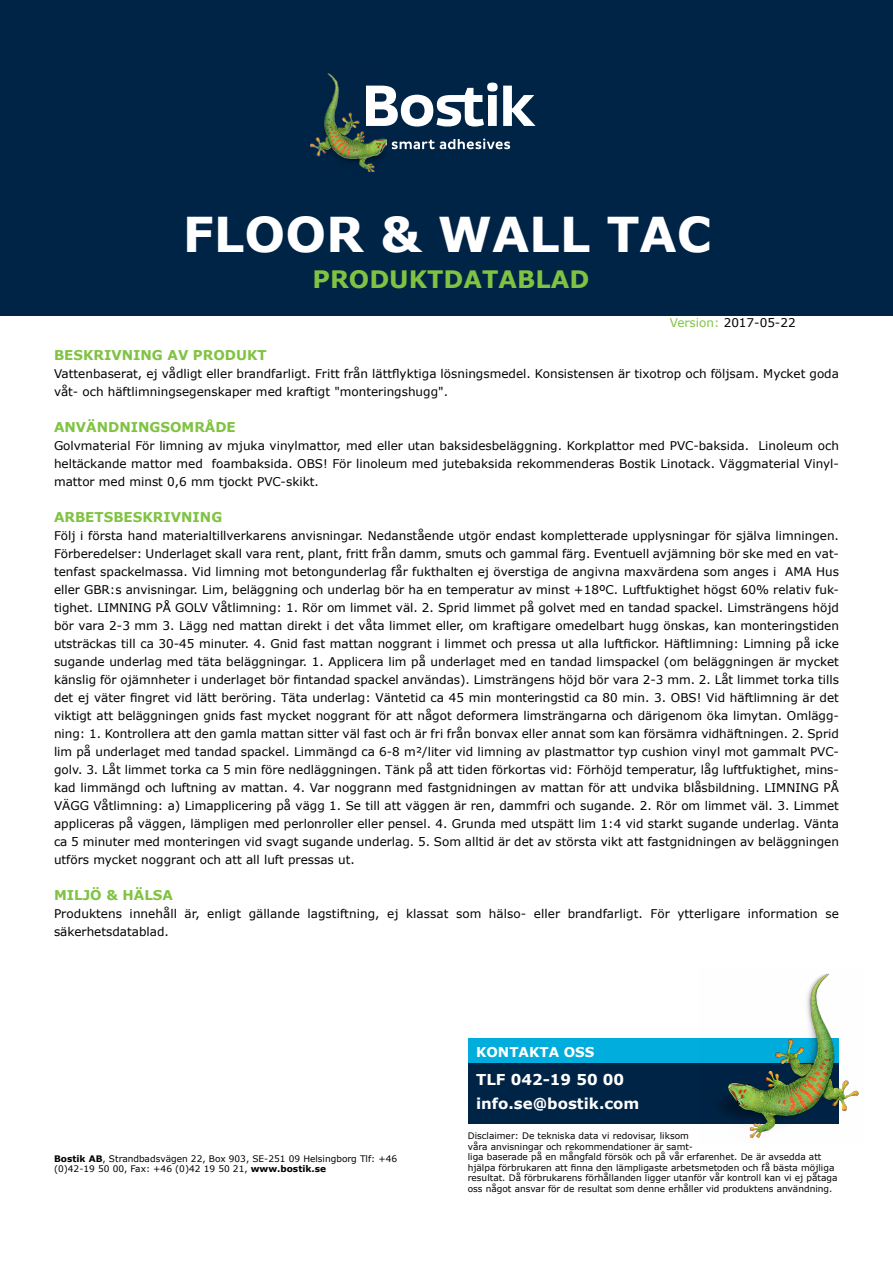
<style>
.page{position:relative;width:893px;height:1263px;background:#fff}
.page>*{position:absolute;margin:0;border:0;box-sizing:border-box;transform-origin:0 0}
.t1{font:700 48px "Verdana";color:#fff}
.t2{font:700 24px "Verdana";color:#80c342}
.t3{font:700 23.55px "Verdana";color:#fff}
.t4{font:700 19.05px "Verdana";color:#fff}
.t5{font:700 15px/24px "Verdana";color:#fff}
.t6{font:700 13.5px "Verdana";color:#80c342}
.t7{font:700 13.5px "Verdana";color:#fff}
.t8{font:12px/18px "Verdana";color:#000}
.t9{font:9px/10.5px "Verdana";color:#000}
.s1{color:#80c342}
.s2{font-weight:700}
</style>
<div class="page">
<div style="left:0;top:0;width:893px;height:316px;background:#002446"></div>
<img style="left:311px;top:73px;width:75px;height:98px">
<svg style="left:392px;top:139px;width:118px;height:10px"></svg>
<svg style="left:366px;top:83px;width:170px;height:44px"></svg>
<div style="left:469px;top:1038px;width:370px;height:26px;background:#00addc"></div>
<div style="left:469px;top:1063px;width:370px;height:61px;background:#002446"></div>
<img style="left:719px;top:973px;width:140px;height:165px">
<h1 class="t1" style="left:183px;top:201px;width:530px">FLOOR &amp; WALL TAC</h1>
<h2 class="t2" style="left:313px;top:262px;width:278px">PRODUKTDATABLAD</h2>
<p class="t8" style="left:670px;top:313px;width:127px"><span class="s1">Version:</span> 2017-05-22</p>
<p class="t6" style="left:54px;top:346px;width:214px">BESKRIVNING AV PRODUKT</p>
<p class="t8" style="left:54px;top:365px;width:786px">Vattenbaserat, ej vådligt eller brandfarligt. Fritt från lättflyktiga lösningsmedel. Konsistensen är tixotrop och följsam. Mycket goda våt- och häftlimningsegenskaper med kraftigt "monteringshugg".</p>
<p class="t6" style="left:54px;top:418px;width:183px">ANVÄNDNINGSOMRÅDE</p>
<p class="t8" style="left:54px;top:437px;width:786px;text-align:justify">Golvmaterial För limning av mjuka vinylmattor, med eller utan baksidesbeläggning. Korkplattor med PVC-baksida. Linoleum och heltäckande mattor med foambaksida. OBS! För linoleum med jutebaksida rekommenderas Bostik Linotack. Väggmaterial Vinyl&shy;mattor med minst 0,6 mm tjockt PVC-skikt.</p>
<p class="t6" style="left:54px;top:508px;width:170px">ARBETSBESKRIVNING</p>
<p class="t8" style="left:54px;top:527px;width:786px;text-align:justify">Följ i första hand materialtillverkarens anvisningar. Nedanstående utgör endast kompletterade upplysningar för själva limningen.<br>Förberedelser: Underlaget skall vara rent, plant, fritt från damm, smuts och gammal färg. Eventuell avjämning bör ske med en vat&shy;tenfast spackelmassa. Vid limning mot betongunderlag får fukthalten ej överstiga de angivna maxvärdena som anges i AMA Hus eller GBR:s anvisningar. Lim, beläggning och underlag bör ha en temperatur av minst +18ºC. Luftfuktighet högst 60% relativ fuk&shy;tighet. LIMNING PÅ GOLV Våtlimning: 1. Rör om limmet väl. 2. Sprid limmet på golvet med en tandad spackel. Limsträngens höjd bör vara 2-3 mm 3. Lägg ned mattan direkt i det våta limmet eller, om kraftigare omedelbart hugg önskas, kan monteringstiden utsträckas till ca 30-45 minuter. 4. Gnid fast mattan noggrant i limmet och pressa ut alla luftfickor. Häftlimning: Limning på icke sugande underlag med täta beläggningar. 1. Applicera lim på underlaget med en tandad limspackel (om beläggningen är mycket känslig för ojämnheter i underlaget bör fintandad spackel användas). Limsträngens höjd bör vara 2-3 mm. 2. Låt limmet torka tills det ej väter fingret vid lätt beröring. Täta underlag: Väntetid ca 45 min monteringstid ca 80 min. 3. OBS! Vid häftlimning är det viktigt att beläggningen gnids fast mycket noggrant för att något deformera limsträngarna och därigenom öka limytan. Omlägg&shy;ning: 1. Kontrollera att den gamla mattan sitter väl fast och är fri från bonvax eller annat som kan försämra vidhäftningen. 2. Sprid lim på underlaget med tandad spackel. Limmängd ca 6-8 m²/liter vid limning av plastmattor typ cushion vinyl mot gammalt PVC&shy;golv. 3. Låt limmet torka ca 5 min före nedläggningen. Tänk på att tiden förkortas vid: Förhöjd temperatur, låg luftfuktighet, mins&shy;kad limmängd och luftning av mattan. 4. Var noggrann med fastgnidningen av mattan för att undvika blåsbildning. LIMNING PÅ VÄGG Våtlimning: a) Limapplicering på vägg 1. Se till att väggen är ren, dammfri och sugande. 2. Rör om limmet väl. 3. Limmet appliceras på väggen, lämpligen med perlonroller eller pensel. 4. Grunda med utspätt lim 1:4 vid starkt sugande underlag. Vänta ca 5 minuter med monteringen vid svagt sugande underlag. 5. Som alltid är det av största vikt att fastgnidningen av beläggningen utförs mycket noggrant och att all luft pressas ut.</p>
<p class="t6" style="left:54px;top:886px;width:121px">MILJÖ &amp; HÄLSA</p>
<p class="t8" style="left:54px;top:905px;width:786px">Produktens innehåll är, enligt gällande lagstiftning, ej klassat som hälso- eller brandfarligt. För ytterligare information se säkerhetsdatablad.</p>
<p class="t9" style="left:54px;top:1153px;width:345px"><span class="s2">Bostik AB</span>, Strandbadsvägen 22, Box 903, SE-251 09 Helsingborg Tlf: +46 (0)42-19 50 00, Fax: +46 (0)42 19 50 21, <span class="s2">www.bostik.se</span></p>
<p class="t7" style="left:476px;top:1042px;width:120px">KONTAKTA OSS</p>
<p class="t5" style="left:476px;top:1067px;width:165px">TLF 042-19 50 00 info.se@bostik.com</p>
<h3 class="t4" style="left:476px;top:1063px;width:118px">Smart help</h3>
<h3 class="t3" style="left:476px;top:1083px;width:219px">1-800-726-7845</h3>
<p class="t9" style="left:468px;top:1130px;width:371px">Disclaimer: De tekniska data vi redovisar, liksom<br>våra anvisningar och rekommendationer är samt-<br>liga baserade på en mångfald försök och på vår erfarenhet. De är avsedda att hjälpa förbrukaren att finna den lämpligaste arbetsmetoden och få bästa möjliga resultat. Då förbrukarens förhållanden ligger utanför vår kontroll kan vi ej påtaga oss något ansvar för de resultat som denne erhåller vid produktens användning.</p>
</div>
